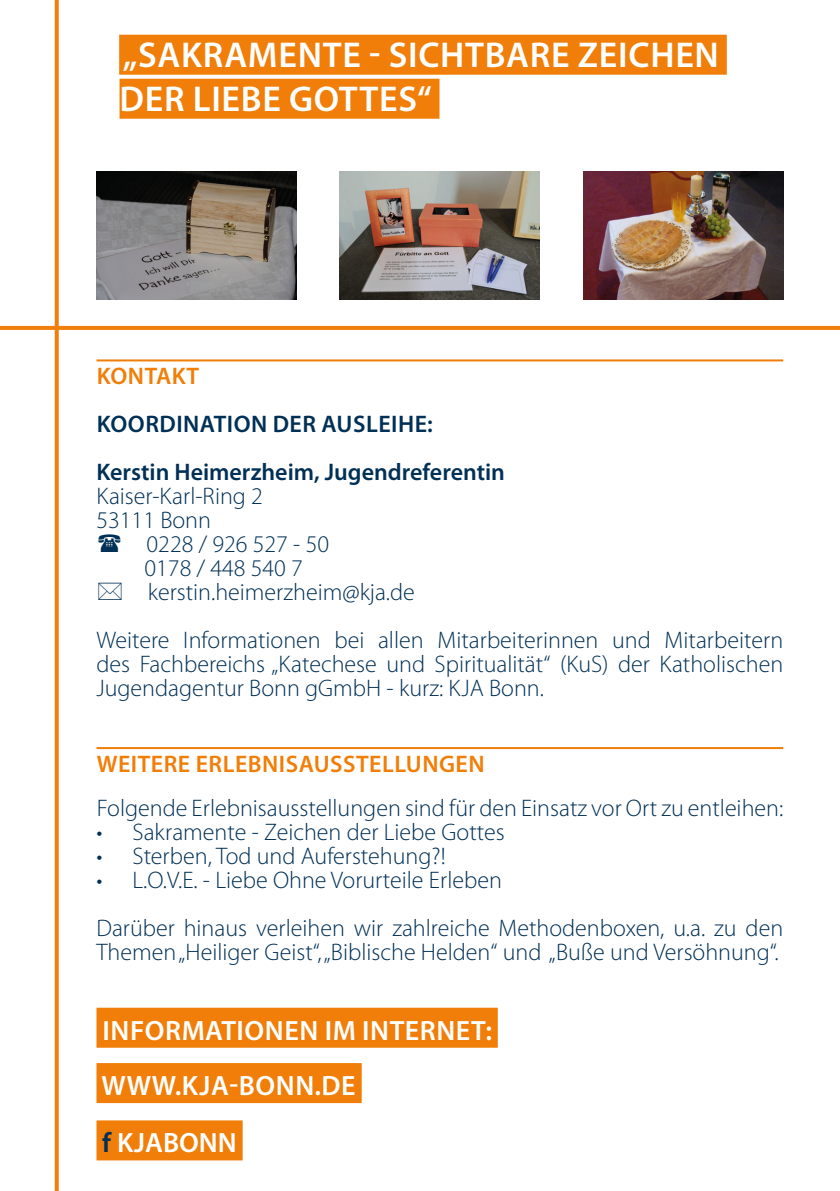
<style>
.page{position:relative;width:840px;height:1191px;background:#fff}
.page>*{position:absolute;margin:0;border:0;box-sizing:border-box;transform-origin:0 0}
.t1{font:600 36px/44px "Myriad Pro";letter-spacing:.02em;color:#fff}
.t2{font:600 28px/56.4px "Myriad Pro";letter-spacing:.02em;color:#fff}
.t3{font:300 24px/24px "Myriad Pro";color:#003056}
.t4{font:600 24px/48px "Myriad Pro";color:#003056}
.t5{font:600 24px "Myriad Pro";letter-spacing:.02em;color:#f07e08}
.s1{color:#003056}
</style>
<div class="page">
<svg style="left:0;top:326px;width:839px;height:4px;fill:#f07e08"></svg>
<div style="left:119px;top:35px;width:607px;height:40px;background:#f07e08"></div>
<div style="left:119px;top:79px;width:320px;height:40px;background:#f07e08"></div>
<svg style="left:55px;top:0;width:4px;height:1191px;fill:#f07e08"></svg>
<img style="left:96px;top:171px;width:200px;height:128px">
<img style="left:583px;top:171px;width:199px;height:128px">
<img style="left:339px;top:171px;width:200px;height:128px">
<hr style="left:96px;top:359px;width:686px;height:2px;background:#f07e08">
<hr style="left:96px;top:747px;width:686px;height:2px;background:#f07e08">
<div style="left:96px;top:1007px;width:401px;height:40px;background:#f07e08"></div>
<div style="left:96px;top:1063px;width:265px;height:40px;background:#f07e08"></div>
<div style="left:96px;top:1120px;width:146px;height:40px;background:#f07e08"></div>
<h1 class="t1" style="left:119px;top:32px;width:600px">„SAKRAMENTE - SICHTBARE ZEICHEN<br>DER LIEBE GOTTES“</h1>
<p class="t5" style="left:97px;top:361px;width:104px">KONTAKT</p>
<p class="t4" style="left:96px;top:399px;width:410px">KOORDINATION DER AUSLEIHE:<br>Kerstin Heimerzheim, Jugendreferentin</p>
<p class="t3" style="left:96px;top:484px;width:168px">Kaiser-Karl-Ring 2<br>53111 Bonn</p>
<p class="t3" style="left:144px;top:532px;width:271px">0228 / 926 527 - 50<br>0178 / 448 540 7 kerstin.heimerzheim@kja.de</p>
<p class="t3" style="left:96px;top:628px;width:688px;text-align:justify">Weitere Informationen bei allen Mitarbeiterinnen und Mitarbeitern des Fachbereichs „Katechese und Spiritualität“ (KuS) der Katholischen Jugendagentur Bonn gGmbH - kurz: KJA Bonn.</p>
<p class="t5" style="left:97px;top:748px;width:389px">WEITERE ERLEBNISAUSSTELLUNGEN</p>
<p class="t3" style="left:97px;top:796px;width:687px">Folgende Erlebnisausstellungen sind für den Einsatz vor Ort zu entleihen:</p>
<p class="t3" style="left:96px;top:820px;width:409px">• Sakramente - Zeichen der Liebe Gottes</p>
<p class="t3" style="left:96px;top:844px;width:350px">• Sterben, Tod und Auferstehung?!</p>
<p class="t3" style="left:96px;top:856px;width:687px;line-height:48px">• L.O.V.E. - Liebe Ohne Vorurteile Erleben<br>Darüber hinaus verleihen wir zahlreiche Methodenboxen, u.a. zu den</p>
<p class="t3" style="left:96px;top:940px;width:683px">Themen „Heiliger Geist“, „Biblische Helden“ und „Buße und Versöhnung“.</p>
<p class="t2" style="left:101px;top:1001px;width:392px">INFORMATIONEN IM INTERNET:<br>WWW.KJA-BONN.DE<br><span class="s1">f</span> KJABONN</p>
</div>
